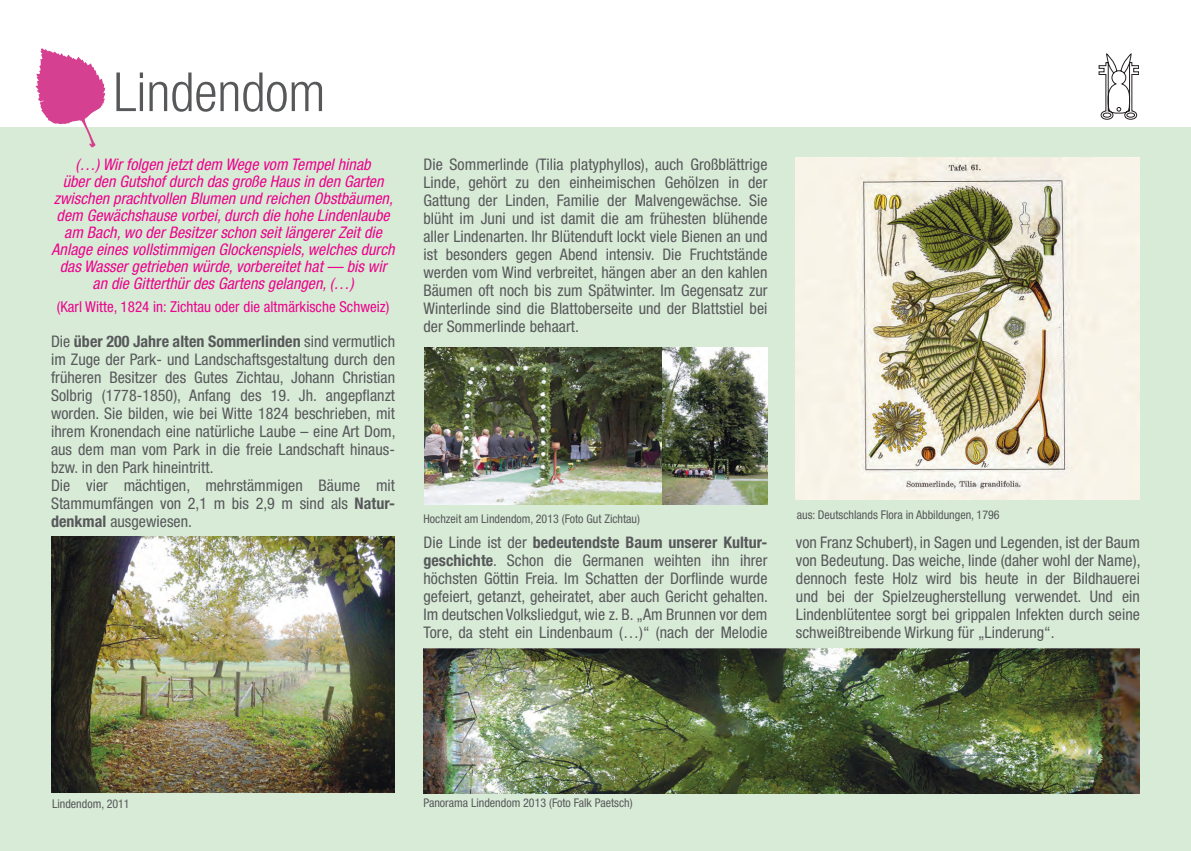
<style>
.page{position:relative;width:1191px;height:851px;background:#fff}
.page>*{position:absolute;margin:0;border:0;box-sizing:border-box;transform-origin:0 0}
.t1{font:300 condensed 54px "Helvetica Neue";color:#57585a}
.t2{font:condensed 16px/18px "Helvetica Neue";letter-spacing:.005em;color:#57585a;text-align:justify}
.t3{font:italic condensed 16px/17px "Helvetica Neue";letter-spacing:.005em;color:#ed028c;text-align:center}
.t4{font:condensed 15px "Helvetica Neue";letter-spacing:.005em;color:#ed028c}
.t5{font:condensed 12px "Helvetica Neue";color:#57585a}
.s1{font-weight:700}
</style>
<div class="page">
<div style="left:0;top:128px;width:1191px;height:722px;background:#d8ebd7"></div>
<svg style="left:1098px;top:54px;width:41px;height:65px"></svg>
<svg style="left:35px;top:48px;width:70px;height:99px"></svg>
<img style="left:51px;top:536px;width:343px;height:256px">
<img style="left:796px;top:157px;width:344px;height:342px">
<img style="left:424px;top:347px;width:343px;height:158px">
<img style="left:423px;top:648px;width:717px;height:145px">
<h1 class="t1" style="left:113px;top:61px;width:213px">Lindendom</h1>
<p class="t3" style="left:51px;top:156px;width:345px">(…) Wir folgen jetzt dem Wege vom Tempel hinab<br>über den Gutshof durch das große Haus in den Garten zwischen prachtvollen Blumen und reichen Obstbäumen, dem Gewächshause vorbei, durch die hohe Lindenlaube am Bach, wo der Besitzer schon seit längerer Zeit die Anlage eines vollstimmigen Glockenspiels, welches durch das Wasser getrieben würde, vorbereitet hat — bis wir an die Gitterthür des Gartens gelangen, (…)</p>
<p class="t4" style="left:57px;top:298px;width:334px">(Karl Witte, 1824 in: Zichtau oder die altmärkische Schweiz)</p>
<p class="t2" style="left:51px;top:332px;width:346px;text-align:left">Die <span class="s1">über 200 Jahre alten Sommerlinden</span> sind vermutlich im Zuge der Park- und Landschaftsgestaltung durch den früheren Besitzer des Gutes Zichtau, Johann Christian Solbrig (1778-1850), Anfang des 19. Jh. angepflanzt worden. Sie bilden, wie bei Witte 1824 beschrieben, mit ihrem Kronendach eine natürliche Laube – eine Art Dom, aus dem man vom Park in die freie Landschaft hinaus&shy;bzw. in den Park hineintritt.<br>Die vier mächtigen, mehrstämmigen Bäume mit Stammumfängen von 2,1 m bis 2,9 m sind als <span class="s1">Natur&shy;denkmal</span> ausgewiesen.</p>
<p class="t2" style="left:423px;top:155px;width:345px">Die Sommerlinde (Tilia platyphyllos), auch Großblättrige Linde, gehört zu den einheimischen Gehölzen in der Gattung der Linden, Familie der Malvengewächse. Sie blüht im Juni und ist damit die am frühesten blühende aller Lindenarten. Ihr Blütenduft lockt viele Bienen an und ist besonders gegen Abend intensiv. Die Fruchtstände werden vom Wind verbreitet, hängen aber an den kahlen Bäumen oft noch bis zum Spätwinter. Im Gegensatz zur Winterlinde sind die Blattoberseite und der Blattstiel bei der Sommerlinde behaart.</p>
<p class="t5" style="left:423px;top:511px;width:218px">Hochzeit am Lindendom, 2013 (Foto Gut Zichtau)</p>
<p class="t5" style="left:797px;top:507px;width:204px">aus: Deutschlands Flora in Abbildungen, 1796</p>
<p class="t2" style="left:423px;top:533px;width:346px">Die Linde ist der <span class="s1">bedeutendste Baum unserer Kultur&shy;geschichte</span>. Schon die Germanen weihten ihn ihrer höchsten Göttin Freia. Im Schatten der Dorflinde wurde gefeiert, getanzt, geheiratet, aber auch Gericht gehalten.<br>Im deutschen Volksliedgut, wie z. B. „Am Brunnen vor dem Tore, da steht ein Lindenbaum (…)“ (nach der Melodie</p>
<p class="t2" style="left:796px;top:533px;width:346px">von Franz Schubert), in Sagen und Legenden, ist der Baum von Bedeutung. Das weiche, linde (daher wohl der Name), dennoch feste Holz wird bis heute in der Bildhauerei und bei der Spielzeugherstellung verwendet. Und ein Lindenblütentee sorgt bei grippalen Infekten durch seine schweißtreibende Wirkung für „Linderung“.</p>
<p class="t5" style="left:52px;top:796px;width:79px">Lindendom, 2011</p>
<p class="t5" style="left:423px;top:795px;width:211px">Panorama Lindendom 2013 (Foto Falk Paetsch)</p>
</div>
